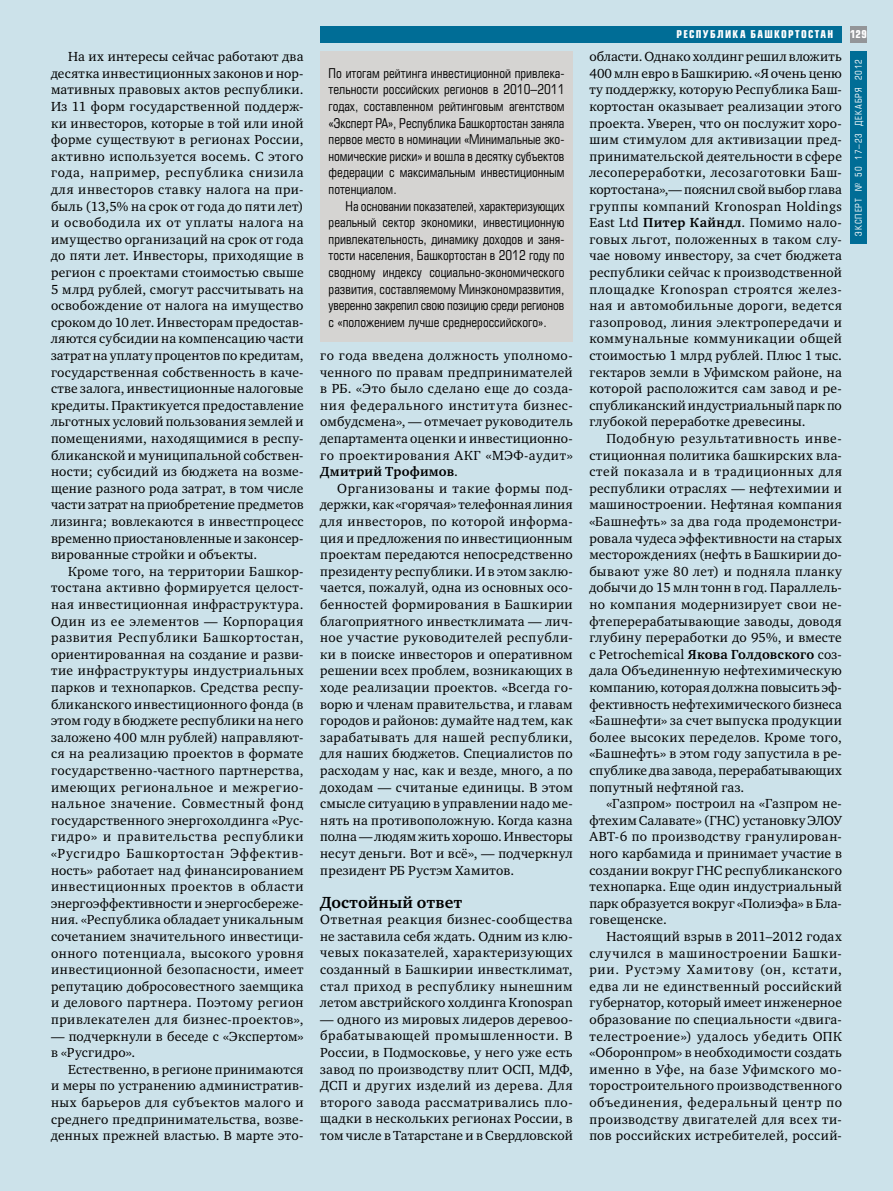
<style>
.page{position:relative;width:893px;height:1191px;background:#cce2ea}
.page>*{position:absolute;margin:0;border:0;box-sizing:border-box;transform-origin:0 0}
.t1{font:700 16.5px "Charter ITC";letter-spacing:.015em;color:#000}
.t2{font:13.5px/16.6px "Charter ITC";letter-spacing:.02em;color:#000;text-align:justify}
.t3{font:13.2px/16.6px "Europe Cond";color:#000;text-align:justify}
.t4{font:700 10.5px "Europe Cond";letter-spacing:.125em;color:#fff}
.t5{font:9px "Europe Cond";letter-spacing:.11em;color:#fff}
.s1{font-weight:700}
</style>
<div class="page">
<div style="left:320px;top:26px;width:522px;height:17px;background:#006d96"></div>
<div style="left:850px;top:26px;width:17px;height:17px;background:#939598"></div>
<div style="left:850px;top:51px;width:17px;height:193px;background:#006d96"></div>
<div style="left:320px;top:51px;width:253px;height:290px;background:#d5d4d2"></div>
<p class="t2" style="left:51px;top:48px;width:254px;text-indent:17px">На их интересы сейчас работают два десятка инвестиционных законов и нор&shy;мативных правовых актов республики.<br>Из 11 форм государственной поддерж&shy;ки инвесторов, которые в той или иной форме существуют в регионах России, активно используется восемь. С этого года, например, республика снизила для инвесторов ставку налога на при&shy;быль (13,5% на срок от года до пяти лет) и освободила их от уплаты налога на имущество организаций на срок от года до пяти лет. Инвесторы, приходящие в регион с проектами стоимостью свыше 5 млрд рублей, смогут рассчитывать на освобождение от налога на имущество сроком до 10 лет. Инвесторам предостав&shy;ляются субсидии на компенсацию части затрат на уплату процентов по кредитам, государственная собственность в каче&shy;стве залога, инвестиционные налоговые кредиты. Практикуется предоставление льготных условий пользования землей и помещениями, находящимися в респу&shy;бликанской и муниципальной собствен&shy;ности; субсидий из бюджета на возме&shy;щение разного рода затрат, в том числе части затрат на приобретение предметов лизинга; вовлекаются в инвестпроцесс временно приостановленные и законсер&shy;вированные стройки и объекты.</p>
<p class="t2" style="left:51px;top:563px;width:254px;text-indent:17px">Кроме того, на территории Башкор&shy;тостана активно формируется целост&shy;ная инвестиционная инфраструктура.<br>Один из ее элементов — Корпорация развития Республики Башкортостан, ориентированная на создание и разви&shy;тие инфраструктуры индустриальных парков и технопарков. Средства респу&shy;бликанского инвестиционного фонда (в этом году в бюджете республики на него заложено 400 млн рублей) направляют&shy;ся на реализацию проектов в формате государственно-частного партнерства, имеющих региональное и межрегио&shy;нальное значение. Совместный фонд государственного энергохолдинга «Рус&shy;гидро» и правительства республики «Русгидро Башкортостан Эффектив&shy;ность» работает над финансированием инвестиционных проектов в области энергоэффективности и энергосбереже&shy;ния. «Республика обладает уникальным сочетанием значительного инвестици&shy;онного потенциала, высокого уровня инвестиционной безопасности, имеет репутацию добросовестного заемщика и делового партнера. Поэтому регион привлекателен для бизнес-проектов»,</p>
<p class="t2" style="left:51px;top:1027px;width:254px">— подчеркнули в беседе с «Экспертом» в «Русгидро».</p>
<p class="t2" style="left:51px;top:1060px;width:254px;text-indent:17px">Естественно, в регионе принимаются и меры по устранению административ&shy;ных барьеров для субъектов малого и среднего предпринимательства, возве&shy;денных прежней властью. В марте это-</p>
<p class="t3" style="left:329px;top:65px;width:237px">По итогам рейтинга инвестиционной привлека&shy;тельности российских регионов в 2010–2011 годах, составленном рейтинговым агентством «Эксперт РА», Республика Башкортостан заняла первое место в номинации «Минимальные эко&shy;номические риски» и вошла в десятку субъектов федерации с максимальным инвестиционным потенциалом.</p>
<p class="t3" style="left:329px;top:197px;width:237px;text-indent:17px">На основании показателей, характеризующих реальный сектор экономики, инвестиционную привлекательность, динамику доходов и заня&shy;тости населения, Башкортостан в 2012 году по сводному индексу социально-экономического развития, составляемому Минэкономразвития, уверенно закрепил свою позицию среди регионов с «положением лучше среднероссийского».</p>
<p class="t2" style="left:320px;top:347px;width:254px">го года введена должность уполномо&shy;ченного по правам предпринимателей в РБ. «Это было сделано еще до созда&shy;ния федерального института бизнес&shy;омбудсмена», — отмечает руководитель департамента оценки и инвестиционно&shy;го проектирования АКГ «МЭФ-аудит» <span class="s1">Дмитрий Трофимов</span>.</p>
<p class="t2" style="left:320px;top:480px;width:254px;text-indent:17px">Организованы и такие формы под&shy;держки, как «горячая» телефонная линия для инвесторов, по которой информа&shy;ция и предложения по инвестиционным проектам передаются непосредственно президенту республики. И в этом заклю&shy;чается, пожалуй, одна из основных осо&shy;бенностей формирования в Башкирии благоприятного инвестклимата — лич&shy;ное участие руководителей республи&shy;ки в поиске инвесторов и оперативном решении всех проблем, возникающих в ходе реализации проектов. «Всегда го&shy;ворю и членам правительства, и главам городов и районов: думайте над тем, как зарабатывать для нашей республики, для наших бюджетов. Специалистов по расходам у нас, как и везде, много, а по доходам — считаные единицы. В этом смысле ситуацию в управлении надо ме&shy;нять на противоположную. Когда казна полна — людям жить хорошо. Инвесторы несут деньги. Вот и всё», — подчеркнул президент РБ Рустэм Хамитов.</p>
<p class="t1" style="left:320px;top:891px;width:143px">Достойный ответ</p>
<p class="t2" style="left:320px;top:911px;width:254px">Ответная реакция бизнес-сообщества не заставила себя ждать. Одним из клю&shy;чевых показателей, характеризующих созданный в Башкирии инвестклимат, стал приход в республику нынешним летом австрийского холдинга Kronospan</p>
<p class="t2" style="left:320px;top:1011px;width:254px">— одного из мировых лидеров деревоо&shy;брабатывающей промышленности. В России, в Подмосковье, у него уже есть завод по производству плит ОСП, МДФ, ДСП и других изделий из дерева. Для второго завода рассматривались пло&shy;щадки в нескольких регионах России, в том числе в Татарстане и в Свердловской</p>
<p class="t4" style="left:676px;top:28px;width:158px">РЕСПУБЛИКА БАШКОРТОСТАН</p>
<p class="t4" style="left:850px;top:28px;width:18px">129</p>
<p class="t5" style="left:853px;top:235px;width:178px;rotate:-90deg">ЭКСПЕРТ № 50 17–23 ДЕКАБРЯ 2012</p>
<p class="t2" style="left:589px;top:48px;width:254px">области. Однако холдинг решил вложить 400 млн евро в Башкирию. «Я очень ценю ту поддержку, которую Республика Баш&shy;кортостан оказывает реализации этого проекта. Уверен, что он послужит хоро&shy;шим стимулом для активизации пред&shy;принимательской деятельности в сфере лесопереработки, лесозаготовки Баш&shy;кортостана»,— пояснил свой выбор глава группы компаний Kronospan Holdings East Ltd <span class="s1">Питер Кайндл</span>. Помимо нало&shy;говых льгот, положенных в таком слу&shy;чае новому инвестору, за счет бюджета республики сейчас к производственной площадке Kronospan строятся желез&shy;ная и автомобильные дороги, ведется газопровод, линия электропередачи и коммунальные коммуникации общей стоимостью 1 млрд рублей. Плюс 1 тыс. гектаров земли в Уфимском районе, на которой расположится сам завод и ре&shy;спубликанский индустриальный парк по глубокой переработке древесины.</p>
<p class="t2" style="left:589px;top:430px;width:254px;text-indent:17px">Подобную результативность инве&shy;стиционная политика башкирских вла&shy;стей показала и в традиционных для республики отраслях — нефтехимии и машиностроении. Нефтяная компания «Башнефть» за два года продемонстри&shy;ровала чудеса эффективности на старых месторождениях (нефть в Башкирии до&shy;бывают уже 80 лет) и подняла планку добычи до 15 млн тонн в год. Параллель&shy;но компания модернизирует свои не&shy;фтеперерабатывающие заводы, доводя глубину переработки до 95%, и вместе с Petrochemical <span class="s1">Якова Голдовского</span> соз&shy;дала Объединенную нефтехимическую компанию, которая должна повысить эф&shy;фективность нефтехимического бизнеса «Башнефти» за счет выпуска продукции более высоких переделов. Кроме того, «Башнефть» в этом году запустила в ре&shy;спублике два завода, перерабатывающих попутный нефтяной газ.</p>
<p class="t2" style="left:589px;top:795px;width:254px;text-indent:17px">«Газпром» построил на «Газпром не&shy;фтехим Салавате» (ГНС) установку ЭЛОУ АВТ-6 по производству гранулирован&shy;ного карбамида и принимает участие в создании вокруг ГНС республиканского технопарка. Еще один индустриальный парк образуется вокруг «Полиэфа» в Бла&shy;говещенске.</p>
<p class="t2" style="left:589px;top:928px;width:254px;text-indent:17px">Настоящий взрыв в 2011–2012 годах случился в машиностроении Башки&shy;рии. Рустэму Хамитову (он, кстати, едва ли не единственный российский губернатор, который имеет инженерное образование по специальности «двига&shy;телестроение») удалось убедить ОПК «Оборонпром» в необходимости создать именно в Уфе, на базе Уфимского мо&shy;торостроительного производственного объединения, федеральный центр по производству двигателей для всех ти&shy;пов российских истребителей, россий-</p>
</div>
